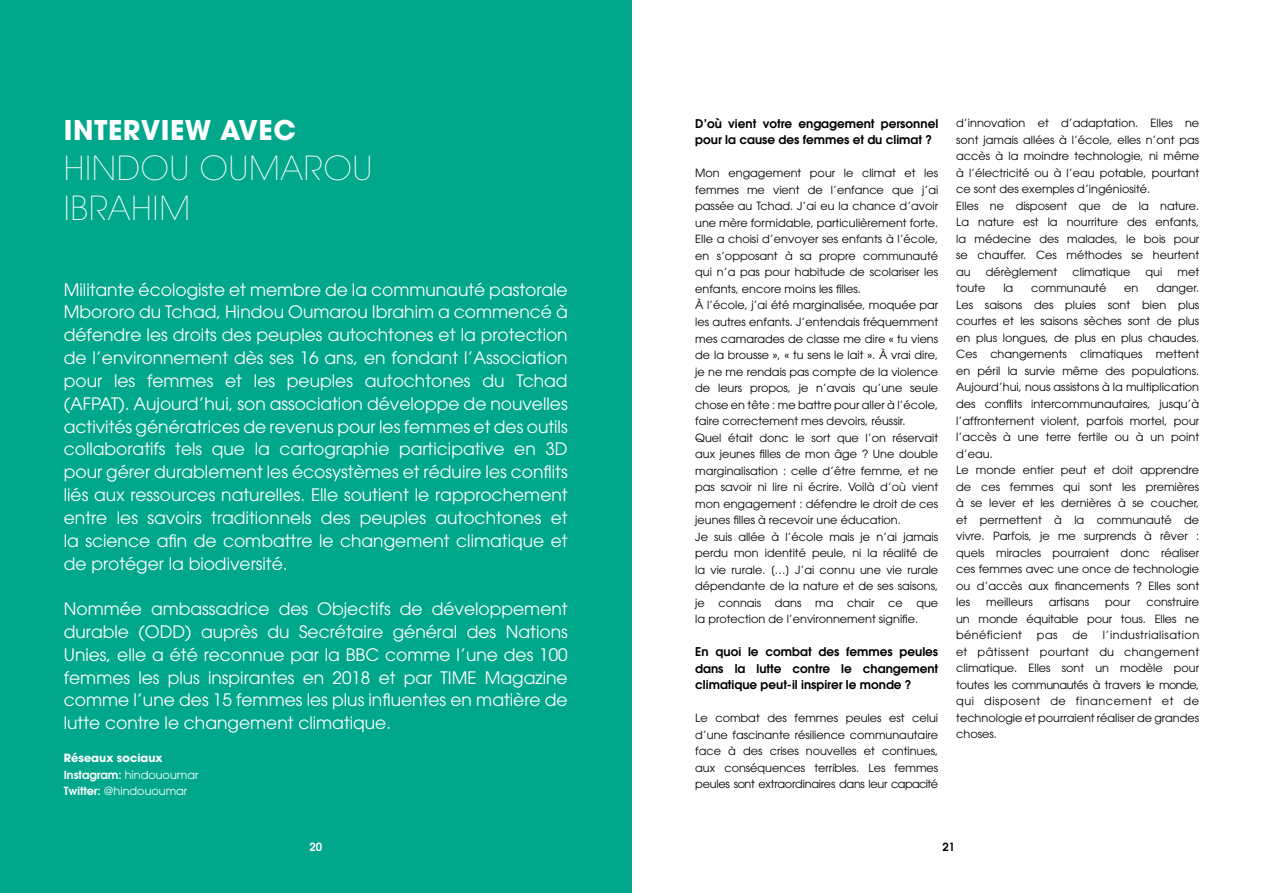
<style>
.page{position:relative;width:1263px;height:893px;background:#fff}
.page>*{position:absolute;margin:0;border:0;box-sizing:border-box;transform-origin:0 0}
.t1{font:200 33px/39.6px "Avant Garde";letter-spacing:.02em;color:#fff}
.t2{font:700 27px "Avant Garde";letter-spacing:.02em;color:#fff}
.t3{font:17.1px/22.8px "Avant Garde LT";color:#fff;text-align:justify}
.t4{font:600 12px/16.5px "Avant Garde LT";color:#000}
.t5{font:11.25px/16.5px "Avant Garde LT";color:#000}
.t6{font:11.25px/16.5px "Avant Garde LT";color:#fff}
.t7{font:600 11.25px "Avant Garde LT";color:#fff}
.t8{font:600 11.25px "Avant Garde LT";color:#000}
.s1{font-weight:700}
.s2{font-weight:600}
</style>
<div class="page">
<div style="left:0;top:0;width:631px;height:893px;background:#00a78a"></div>
<h2 class="t2" style="left:64px;top:113px;width:234px">INTERVIEW AVEC</h2>
<h1 class="t1" style="left:64px;top:149px;width:310px">HINDOU OUMAROU<br>IBRAHIM</h1>
<p class="t3" style="left:64px;top:278px;width:505px">Militante écologiste et membre de la communauté pastorale Mbororo du Tchad, Hindou Oumarou Ibrahim a commencé à défendre les droits des peuples autochtones et la protection de l’environnement dès ses 16 ans, en fondant l’Association pour les femmes et les peuples autochtones du Tchad (AFPAT). Aujourd’hui, son association développe de nouvelles activités génératrices de revenus pour les femmes et des outils collaboratifs tels que la cartographie participative en 3D pour gérer durablement les écosystèmes et réduire les conflits liés aux ressources naturelles. Elle soutient le rapprochement entre les savoirs traditionnels des peuples autochtones et la science afin de combattre le changement climatique et de protéger la biodiversité.</p>
<p class="t3" style="left:64px;top:597px;width:505px">Nommée ambassadrice des Objectifs de développement durable (ODD) auprès du Secrétaire général des Nations Unies, elle a été reconnue par la BBC comme l’une des 100 femmes les plus inspirantes en 2018 et par TIME Magazine comme l’une des 15 femmes les plus influentes en matière de lutte contre le changement climatique.</p>
<p class="t6" style="left:64px;top:750px;width:136px"><span class="s1">Réseaux sociaux<br></span><span class="s2">Instagram:</span> hindououmar<br><span class="s2">Twitter:</span> @hindououmar</p>
<p class="t7" style="left:309px;top:839px;width:14px">20</p>
<p class="t4" style="left:695px;top:115px;width:244px">D’où vient votre engagement personnel pour la cause des femmes et du climat ?</p>
<p class="t5" style="left:695px;top:165px;width:244px">Mon engagement pour le climat et les femmes me vient de l’enfance que j’ai passée au Tchad. J’ai eu la chance d’avoir une mère formidable, particulièrement forte.<br>Elle a choisi d’envoyer ses enfants à l’école, en s’opposant à sa propre communauté qui n’a pas pour habitude de scolariser les enfants, encore moins les filles.<br>À l’école, j’ai été marginalisée, moquée par les autres enfants. J’entendais fréquemment mes camarades de classe me dire « tu viens de la brousse », « tu sens le lait ». À vrai dire, je ne me rendais pas compte de la violence de leurs propos, je n’avais qu’une seule chose en tête : me battre pour aller à l’école, faire correctement mes devoirs, réussir.<br>Quel était donc le sort que l’on réservait aux jeunes filles de mon âge ? Une double marginalisation : celle d’être femme, et ne pas savoir ni lire ni écrire. Voilà d’où vient mon engagement : défendre le droit de ces jeunes filles à recevoir une éducation.<br>Je suis allée à l’école mais je n’ai jamais perdu mon identité peule, ni la réalité de la vie rurale. […] J’ai connu une vie rurale dépendante de la nature et de ses saisons, je connais dans ma chair ce que la protection de l’environnement signifie.</p>
<p class="t4" style="left:695px;top:643px;width:244px;text-align:justify">En quoi le combat des femmes peules dans la lutte contre le changement climatique peut-il inspirer le monde ?</p>
<p class="t5" style="left:695px;top:710px;width:244px;text-align:justify">Le combat des femmes peules est celui d’une fascinante résilience communautaire face à des crises nouvelles et continues, aux conséquences terribles. Les femmes peules sont extraordinaires dans leur capacité</p>
<p class="t5" style="left:956px;top:115px;width:244px">d’innovation et d’adaptation. Elles ne sont jamais allées à l’école, elles n’ont pas accès à la moindre technologie, ni même à l’électricité ou à l’eau potable, pourtant ce sont des exemples d’ingéniosité.<br>Elles ne disposent que de la nature.<br>La nature est la nourriture des enfants, la médecine des malades, le bois pour se chauffer. Ces méthodes se heurtent au</p>
<p class="t5" style="left:986px;top:264px;width:73px">dérèglement</p>
<p class="t5" style="left:1072px;top:264px;width:59px">climatique</p>
<p class="t5" style="left:1145px;top:264px;width:18px">qui</p>
<p class="t5" style="left:1177px;top:264px;width:23px">met</p>
<p class="t5" style="left:956px;top:280px;width:31px">toute</p>
<p class="t5" style="left:1003px;top:280px;width:11px">la</p>
<p class="t5" style="left:1031px;top:280px;width:77px">communauté</p>
<p class="t5" style="left:1124px;top:280px;width:16px">en</p>
<p class="t5" style="left:956px;top:280px;width:244px;text-indent:200px">danger.<br>Les saisons des pluies sont bien plus courtes et les saisons sèches sont de plus en plus longues, de plus en plus chaudes.<br>Ces changements climatiques mettent en péril la survie même des populations.<br>Aujourd’hui, nous assistons à la multiplication des conflits intercommunautaires, jusqu’à l’affrontement violent, parfois mortel, pour l’accès à une terre fertile ou à un point d’eau.<br>Le monde entier peut et doit apprendre de ces femmes qui sont les premières à se lever et les dernières à se coucher, et permettent à la communauté de vivre. Parfois, je me surprends à rêver : quels miracles pourraient donc réaliser ces femmes avec une once de technologie ou d’accès aux financements ? Elles sont les</p>
<p class="t5" style="left:956px;top:594px;width:244px;text-align:justify;text-indent:190px">construire un monde équitable pour tous. Elles ne bénéficient</p>
<p class="t5" style="left:986px;top:594px;width:48px">meilleurs</p>
<p class="t5" style="left:1049px;top:594px;width:42px">artisans</p>
<p class="t5" style="left:1105px;top:594px;width:27px">pour</p>
<p class="t5" style="left:956px;top:627px;width:244px;text-align:justify;text-indent:147px">l’industrialisation et pâtissent pourtant du changement climatique. Elles sont un modèle pour toutes les communautés à travers le monde, qui disposent de financement et de technologie et pourraient réaliser de grandes choses.</p>
<p class="t5" style="left:1037px;top:627px;width:22px">pas</p>
<p class="t5" style="left:1072px;top:627px;width:17px">de</p>
<p class="t8" style="left:942px;top:839px;width:14px">21</p>
</div>
